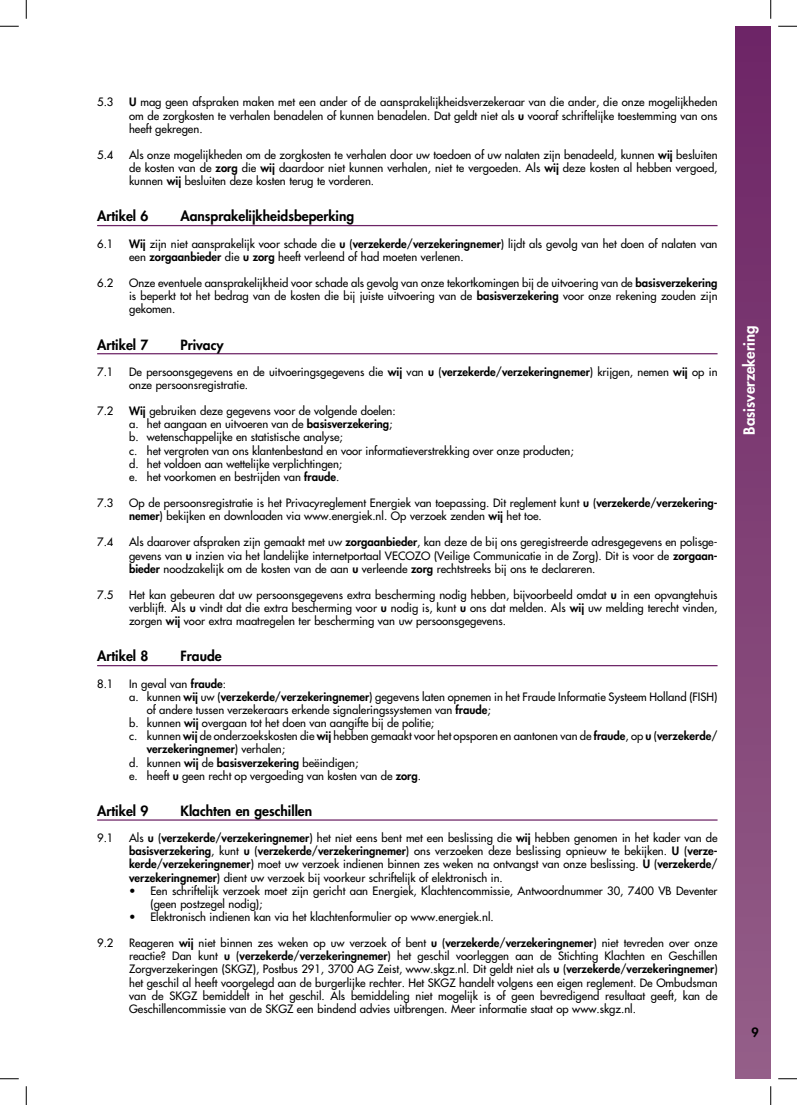
<style>
.page{position:relative;width:797px;height:1105px;background:#fff}
.page>*{position:absolute;margin:0;border:0;box-sizing:border-box;transform-origin:0 0}
.t1{font:800 15px "Futura Std";color:#fff}
.t2{font:800 13.75px "Futura Std";color:#000}
.t3{font:800 12.5px "Futura Std";color:#000}
.t4{font:500 11.25px/13.1px "Futura Std";color:#000;text-align:justify}
.t5{font:800 11.25px "Futura Std";color:#000}
.s1{font-weight:800}
.s2{font-weight:500}
</style>
<div class="page">
<div style="left:735px;top:26px;width:35px;height:1053px;background:linear-gradient(to bottom,#6d2465,#945e88)"></div>
<hr style="left:97px;top:225px;width:620px;height:1px;background:#6d2466">
<hr style="left:97px;top:353px;width:620px;height:1px;background:#6d2466">
<hr style="left:97px;top:665px;width:620px;height:1px;background:#6d2466">
<hr style="left:97px;top:819px;width:620px;height:2px;background:#6d2466">
<svg style="left:0;top:25px;width:19px;height:2px"></svg>
<svg style="left:778px;top:25px;width:19px;height:2px"></svg>
<svg style="left:0;top:1078px;width:19px;height:1px"></svg>
<svg style="left:778px;top:1078px;width:19px;height:1px"></svg>
<svg style="left:25px;top:0;width:2px;height:19px"></svg>
<svg style="left:25px;top:1086px;width:2px;height:19px"></svg>
<svg style="left:770px;top:0;width:1px;height:19px"></svg>
<svg style="left:770px;top:1086px;width:1px;height:19px"></svg>
<p class="t4" style="left:97px;top:96px;width:18px">5.3</p>
<p class="t4" style="left:129px;top:96px;width:590px"><span class="s1">U</span> mag geen afspraken maken met een ander of de aansprakelijkheidsverzekeraar van die ander, die onze mogelijkheden om de zorgkosten te verhalen benadelen of kunnen benadelen. Dat geldt niet als <span class="s1">u</span> vooraf schriftelijke toestemming van ons heeft gekregen.</p>
<p class="t4" style="left:97px;top:148px;width:18px">5.4</p>
<p class="t4" style="left:129px;top:148px;width:590px">Als onze mogelijkheden om de zorgkosten te verhalen door uw toedoen of uw nalaten zijn benadeeld, kunnen <span class="s1">wij</span> besluiten de kosten van de <span class="s1">zorg</span> die <span class="s1">wij</span> daardoor niet kunnen verhalen, niet te vergoeden. Als <span class="s1">wij</span> deze kosten al hebben vergoed, kunnen <span class="s1">wij</span> besluiten deze kosten terug te vorderen.</p>
<p class="t2" style="left:97px;top:208px;width:53px">Artikel 6</p>
<p class="t2" style="left:180px;top:208px;width:175px">Aansprakelijkheidsbeperking</p>
<p class="t4" style="left:97px;top:237px;width:18px">6.1</p>
<p class="t4" style="left:129px;top:237px;width:590px"><span class="s1">Wij</span> zijn niet aansprakelijk voor schade die <span class="s1">u</span> (<span class="s1">verzekerde</span>/<span class="s1">verzekeringnemer</span>) lijdt als gevolg van het doen of nalaten van een <span class="s1">zorgaanbieder</span> die <span class="s1">u zorg</span> heeft verleend of had moeten verlenen.</p>
<p class="t4" style="left:97px;top:276px;width:18px">6.2</p>
<p class="t4" style="left:129px;top:276px;width:590px">Onze eventuele aansprakelijkheid voor schade als gevolg van onze tekortkomingen bij de uitvoering van de <span class="s1">basisverzekering </span>is beperkt tot het bedrag van de kosten die bij juiste uitvoering van de <span class="s1">basisverzekering</span> voor onze rekening zouden zijn gekomen.</p>
<p class="t2" style="left:97px;top:336px;width:53px">Artikel 7</p>
<p class="t2" style="left:180px;top:336px;width:45px">Privacy</p>
<p class="t4" style="left:97px;top:365px;width:18px">7.1</p>
<p class="t4" style="left:129px;top:365px;width:590px">De persoonsgegevens en de uitvoeringsgegevens die <span class="s1">wij</span> van <span class="s1">u</span> (<span class="s1">verzekerde</span>/<span class="s1">verzekeringnemer</span>) krijgen, nemen <span class="s1">wij</span> op in onze persoonsregistratie.</p>
<p class="t4" style="left:97px;top:404px;width:18px">7.2</p>
<p class="t4" style="left:129px;top:404px;width:446px;text-align:left"><span class="s1">Wij</span> gebruiken deze gegevens voor de volgende doelen:<br>a. het aangaan en uitvoeren van de <span class="s1">basisverzekering</span>;<br>b. wetenschappelijke en statistische analyse;<br>c. het vergroten van ons klantenbestand en voor informatieverstrekking over onze producten; d. het voldoen aan wettelijke verplichtingen;<br>e. het voorkomen en bestrijden van <span class="s1">fraude</span>.</p>
<p class="t4" style="left:97px;top:496px;width:18px">7.3</p>
<p class="t4" style="left:129px;top:496px;width:590px">Op de persoonsregistratie is het Privacyreglement Energiek van toepassing. Dit reglement kunt <span class="s1">u</span> (<span class="s1">verzekerde</span>/<span class="s1">verzekering&shy;nemer</span>) bekijken en downloaden via www.energiek.nl. Op verzoek zenden <span class="s1">wij</span> het toe.</p>
<p class="t4" style="left:97px;top:536px;width:18px">7.4</p>
<p class="t4" style="left:129px;top:536px;width:590px">Als daarover afspraken zijn gemaakt met uw <span class="s1">zorgaanbieder</span>, kan deze de bij ons geregistreerde adresgegevens en polisge&shy;gevens van <span class="s1">u</span> inzien via het landelijke internetportaal VECOZO (Veilige Communicatie in de Zorg). Dit is voor de <span class="s1">zorgaan&shy;bieder</span> noodzakelijk om de kosten van de aan <span class="s1">u</span> verleende <span class="s1">zorg</span> rechtstreeks bij ons te declareren.</p>
<p class="t4" style="left:97px;top:588px;width:18px">7.5</p>
<p class="t4" style="left:129px;top:588px;width:590px">Het kan gebeuren dat uw persoonsgegevens extra bescherming nodig hebben, bijvoorbeeld omdat <span class="s1">u</span> in een opvangtehuis verblijft. Als <span class="s1">u</span> vindt dat die extra bescherming voor <span class="s1">u</span> nodig is, kunt <span class="s1">u</span> ons dat melden. Als <span class="s1">wij</span> uw melding terecht vinden, zorgen <span class="s1">wij</span> voor extra maatregelen ter bescherming van uw persoonsgegevens.</p>
<p class="t2" style="left:97px;top:648px;width:53px">Artikel 8</p>
<p class="t2" style="left:180px;top:648px;width:43px">Fraude</p>
<p class="t4" style="left:97px;top:677px;width:18px">8.1</p>
<p class="t4" style="left:129px;top:677px;width:99px">In geval van <span class="s1">fraude</span>:</p>
<p class="t4" style="left:129px;top:690px;width:590px">a. kunnen <span class="s1">wij</span> uw (<span class="s1">verzekerde</span>/<span class="s1">verzekeringnemer</span>) gegevens laten opnemen in het Fraude Informatie Systeem Holland (FISH)</p>
<p class="t4" style="left:147px;top:703px;width:345px">of andere tussen verzekeraars erkende signaleringssystemen van <span class="s1">fraude</span>;</p>
<p class="t4" style="left:129px;top:716px;width:306px">b. kunnen <span class="s1">wij</span> overgaan tot het doen van aangifte bij de politie;</p>
<p class="t4" style="left:129px;top:730px;width:590px">c. kunnen <span class="s1">wij</span> de onderzoekskosten die <span class="s1">wij</span> hebben gemaakt voor het opsporen en aantonen van de <span class="s1">fraude</span>, op <span class="s1">u</span> (<span class="s1">verzekerde</span>/</p>
<p class="t5" style="left:147px;top:742px;width:140px">verzekeringnemer<span class="s2">) verhalen;</span></p>
<p class="t4" style="left:129px;top:756px;width:231px">d. kunnen <span class="s1">wij</span> de <span class="s1">basisverzekering</span> beëindigen;</p>
<p class="t4" style="left:129px;top:769px;width:293px">e. heeft <span class="s1">u</span> geen recht op vergoeding van kosten van de <span class="s1">zorg</span>.</p>
<p class="t2" style="left:97px;top:802px;width:53px">Artikel 9</p>
<p class="t2" style="left:180px;top:802px;width:133px">Klachten en geschillen</p>
<p class="t4" style="left:97px;top:831px;width:18px">9.1</p>
<p class="t4" style="left:129px;top:831px;width:590px">Als <span class="s1">u</span> (<span class="s1">verzekerde</span>/<span class="s1">verzekeringnemer</span>) het niet eens bent met een beslissing die <span class="s1">wij</span> hebben genomen in het kader van de <span class="s1">basisverzekering</span>, kunt <span class="s1">u</span> (<span class="s1">verzekerde</span>/<span class="s1">verzekeringnemer</span>) ons verzoeken deze beslissing opnieuw te bekijken. <span class="s1">U</span> (<span class="s1">verze&shy;kerde</span>/<span class="s1">verzekeringnemer</span>) moet uw verzoek indienen binnen zes weken na ontvangst van onze beslissing. <span class="s1">U</span> (<span class="s1">verzekerde</span>/ <span class="s1">verzekeringnemer</span>) dient uw verzoek bij voorkeur schriftelijk of elektronisch in.</p>
<p class="t4" style="left:150px;top:884px;width:568px;text-indent:-21px">• Een schriftelijk verzoek moet zijn gericht aan Energiek, Klachtencommissie, Antwoordnummer 30, 7400 VB Deventer (geen postzegel nodig);</p>
<p class="t4" style="left:129px;top:910px;width:366px">• Elektronisch indienen kan via het klachtenformulier op www.energiek.nl.</p>
<p class="t4" style="left:97px;top:936px;width:18px">9.2</p>
<p class="t4" style="left:129px;top:936px;width:590px">Reageren <span class="s1">wij</span> niet binnen zes weken op uw verzoek of bent <span class="s1">u</span> (<span class="s1">verzekerde</span>/<span class="s1">verzekeringnemer</span>) niet tevreden over onze reactie? Dan kunt <span class="s1">u</span> (<span class="s1">verzekerde</span>/<span class="s1">verzekeringnemer</span>) het geschil voorleggen aan de Stichting Klachten en Geschillen Zorgverzekeringen (SKGZ), Postbus 291, 3700 AG Zeist, www.skgz.nl. Dit geldt niet als <span class="s1">u</span> (<span class="s1">verzekerde</span>/<span class="s1">verzekeringnemer</span>) het geschil al heeft voorgelegd aan de burgerlijke rechter. Het SKGZ handelt volgens een eigen reglement. De Ombudsman van de SKGZ bemiddelt in het geschil. Als bemiddeling niet mogelijk is of geen bevredigend resultaat geeft, kan de Geschillencommissie van de SKGZ een bindend advies uitbrengen. Meer informatie staat op www.skgz.nl.</p>
<h1 class="t1" style="left:739px;top:435px;width:111px;rotate:-90deg">Basisverzekering</h1>
<p class="t3" style="left:751px;top:1025px;width:9px">9</p>
</div>
